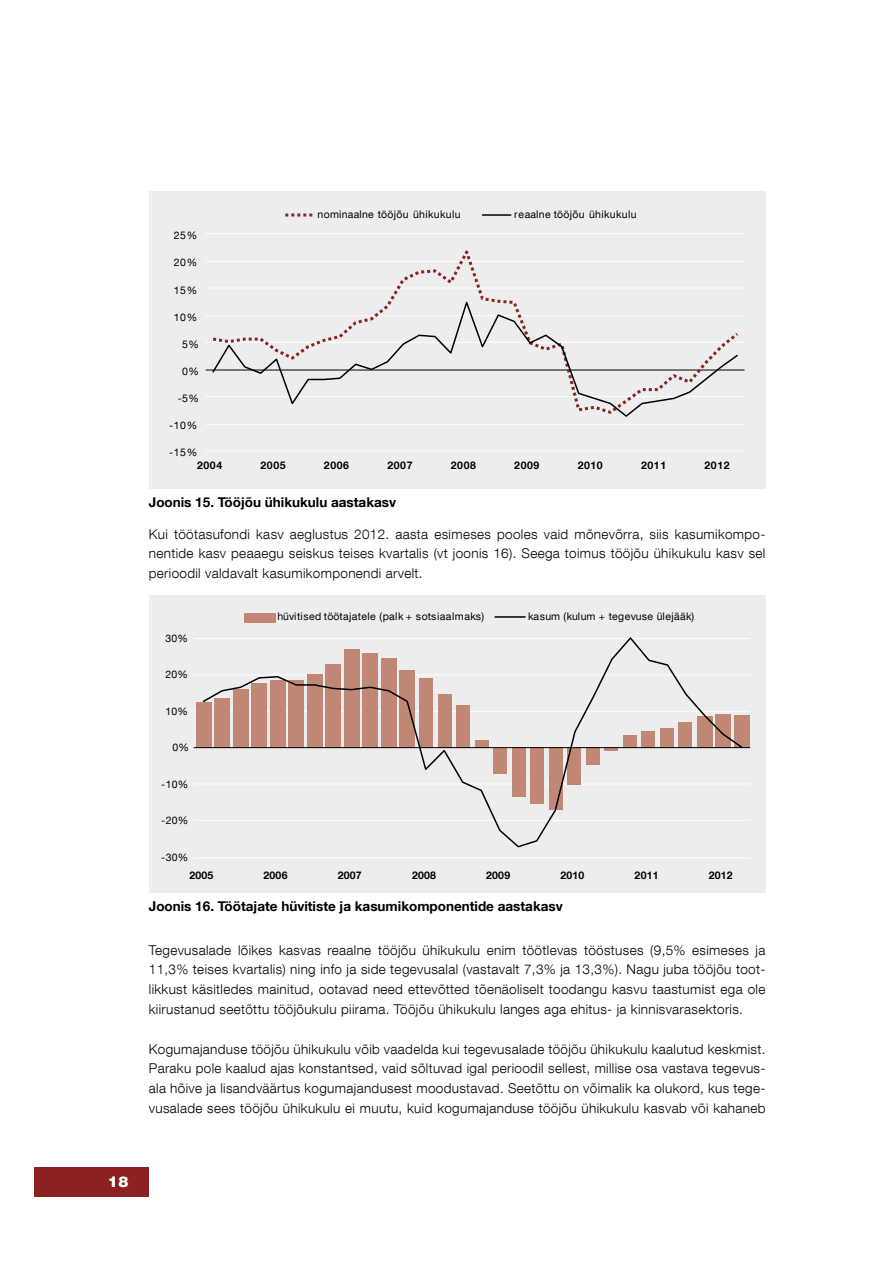
<style>
.page{position:relative;width:893px;height:1263px;background:#fff}
.page>*{position:absolute;margin:0;border:0;box-sizing:border-box;transform-origin:0 0}
.t1{font:900 15px "Helvetica Neue LT Com";color:#fff}
.t2{font:300 13.5px/19.8px "Helvetica Neue LT Com";letter-spacing:.025em;color:#000;text-align:justify}
.t3{font:700 13.5px "Helvetica Neue LT Com";color:#000}
.t4{font:10.5px "Helvetica Neue LT Com";letter-spacing:.035em;color:#000}
.t5{font:700 10.5px "Helvetica Neue LT Com";letter-spacing:.055em;color:#000}
</style>
<div class="page">
<div style="left:35px;top:1167px;width:114px;height:30px;background:#8b221f"></div>
<div style="left:149px;top:191px;width:616px;height:298px;background:#ededed"></div>
<hr style="left:206px;top:233px;width:538px;height:1px;background:#fff">
<hr style="left:206px;top:261px;width:538px;height:1px;background:#fff">
<hr style="left:206px;top:288px;width:538px;height:1px;background:#fff">
<hr style="left:206px;top:315px;width:538px;height:1px;background:#fff">
<hr style="left:206px;top:342px;width:538px;height:1px;background:#fff">
<hr style="left:206px;top:396px;width:538px;height:1px;background:#fff">
<hr style="left:206px;top:424px;width:538px;height:1px;background:#fff">
<hr style="left:206px;top:450px;width:538px;height:1px;background:#fff">
<hr style="left:206px;top:370px;width:538px;height:1px;background:#000">
<svg style="left:210px;top:250px;width:531px;height:121px"></svg>
<svg style="left:211px;top:298px;width:528px;height:119px"></svg>
<svg style="left:285px;top:213px;width:28px;height:3px"></svg>
<hr style="left:482px;top:214px;width:29px;height:2px;background:#000">
<div style="left:149px;top:595px;width:616px;height:298px;background:#ededed"></div>
<hr style="left:194px;top:638px;width:556px;height:1px;background:#fff">
<hr style="left:194px;top:675px;width:556px;height:1px;background:#fff">
<hr style="left:194px;top:711px;width:556px;height:1px;background:#fff">
<hr style="left:194px;top:784px;width:556px;height:1px;background:#fff">
<hr style="left:194px;top:820px;width:556px;height:1px;background:#fff">
<hr style="left:194px;top:857px;width:556px;height:1px;background:#fff">
<div style="left:196px;top:702px;width:15px;height:46px;background:#c18775"></div>
<div style="left:734px;top:715px;width:15px;height:33px;background:#c18775"></div>
<hr style="left:194px;top:747px;width:556px;height:1px;background:#000">
<svg style="left:202px;top:637px;width:542px;height:211px"></svg>
<div style="left:244px;top:613px;width:32px;height:9px;background:#c18775"></div>
<hr style="left:495px;top:616px;width:30px;height:2px;background:#000">
<p class="t4" style="left:174px;top:229px;width:25px">25%</p>
<p class="t4" style="left:174px;top:256px;width:25px">20%</p>
<p class="t4" style="left:174px;top:283px;width:25px">15%</p>
<p class="t4" style="left:174px;top:310px;width:25px">10%</p>
<p class="t4" style="left:182px;top:337px;width:18px">5%</p>
<p class="t4" style="left:182px;top:365px;width:18px">0%</p>
<p class="t4" style="left:178px;top:392px;width:23px">-5%</p>
<p class="t4" style="left:169px;top:419px;width:29px">-10%</p>
<p class="t4" style="left:169px;top:446px;width:29px">-15%</p>
<p class="t4" style="left:318px;top:208px;width:145px">nominaalne tööjõu ühikukulu</p>
<p class="t4" style="left:514px;top:208px;width:124px">reaalne tööjõu ühikukulu</p>
<p class="t5" style="left:197px;top:459px;width:27px">2004</p>
<p class="t5" style="left:261px;top:459px;width:27px">2005</p>
<p class="t5" style="left:324px;top:459px;width:27px">2006</p>
<p class="t5" style="left:387px;top:459px;width:27px">2007</p>
<p class="t5" style="left:451px;top:459px;width:27px">2008</p>
<p class="t5" style="left:514px;top:459px;width:27px">2009</p>
<p class="t5" style="left:578px;top:459px;width:27px">2010</p>
<p class="t5" style="left:641px;top:459px;width:27px">2011</p>
<p class="t5" style="left:704px;top:459px;width:27px">2012</p>
<p class="t3" style="left:149px;top:494px;width:249px">Joonis 15. Tööjõu ühikukulu aastakasv</p>
<p class="t2" style="left:149px;top:524px;width:618px">Kui töötasufondi kasv aeglustus 2012. aasta esimeses pooles vaid mõnevõrra, siis kasumikompo&shy;nentide kasv peaaegu seiskus teises kvartalis (vt joonis 16). Seega toimus tööjõu ühikukulu kasv sel perioodil valdavalt kasumikomponendi arvelt.</p>
<p class="t4" style="left:166px;top:632px;width:24px">30%</p>
<p class="t4" style="left:166px;top:668px;width:24px">20%</p>
<p class="t4" style="left:166px;top:705px;width:24px">10%</p>
<p class="t4" style="left:173px;top:741px;width:18px">0%</p>
<p class="t4" style="left:161px;top:778px;width:29px">-10%</p>
<p class="t4" style="left:161px;top:814px;width:29px">-20%</p>
<p class="t4" style="left:161px;top:851px;width:29px">-30%</p>
<p class="t4" style="left:277px;top:610px;width:208px">hüvitised töötajatele (palk + sotsiaalmaks)</p>
<p class="t4" style="left:528px;top:610px;width:168px">kasum (kulum + tegevuse ülejääk)</p>
<p class="t5" style="left:189px;top:869px;width:25px">2005</p>
<p class="t5" style="left:264px;top:869px;width:25px">2006</p>
<p class="t5" style="left:338px;top:869px;width:25px">2007</p>
<p class="t5" style="left:412px;top:869px;width:25px">2008</p>
<p class="t5" style="left:486px;top:869px;width:25px">2009</p>
<p class="t5" style="left:560px;top:869px;width:25px">2010</p>
<p class="t5" style="left:635px;top:869px;width:25px">2011</p>
<p class="t5" style="left:709px;top:869px;width:25px">2012</p>
<p class="t3" style="left:149px;top:898px;width:415px">Joonis 16. Töötajate hüvitiste ja kasumikomponentide aastakasv</p>
<p class="t2" style="left:149px;top:939px;width:618px">Tegevusalade lõikes kasvas reaalne tööjõu ühikukulu enim töötlevas tööstuses (9,5% esimeses ja 11,3% teises kvartalis) ning info ja side tegevusalal (vastavalt 7,3% ja 13,3%). Nagu juba tööjõu toot&shy;likkust käsitledes mainitud, ootavad need ettevõtted tõenäoliselt toodangu kasvu taastumist ega ole kiirustanud seetõttu tööjõukulu piirama. Tööjõu ühikukulu langes aga ehitus- ja kinnisvarasektoris.</p>
<p class="t2" style="left:149px;top:1038px;width:618px">Kogumajanduse tööjõu ühikukulu võib vaadelda kui tegevusalade tööjõu ühikukulu kaalutud keskmist.<br>Paraku pole kaalud ajas konstantsed, vaid sõltuvad igal perioodil sellest, millise osa vastava tegevus&shy;ala hõive ja lisandväärtus kogumajandusest moodustavad. Seetõttu on võimalik ka olukord, kus tege&shy;vusalade sees tööjõu ühikukulu ei muutu, kuid kogumajanduse tööjõu ühikukulu kasvab või kahaneb</p>
<p class="t1" style="left:108px;top:1173px;width:22px">18</p>
</div>
